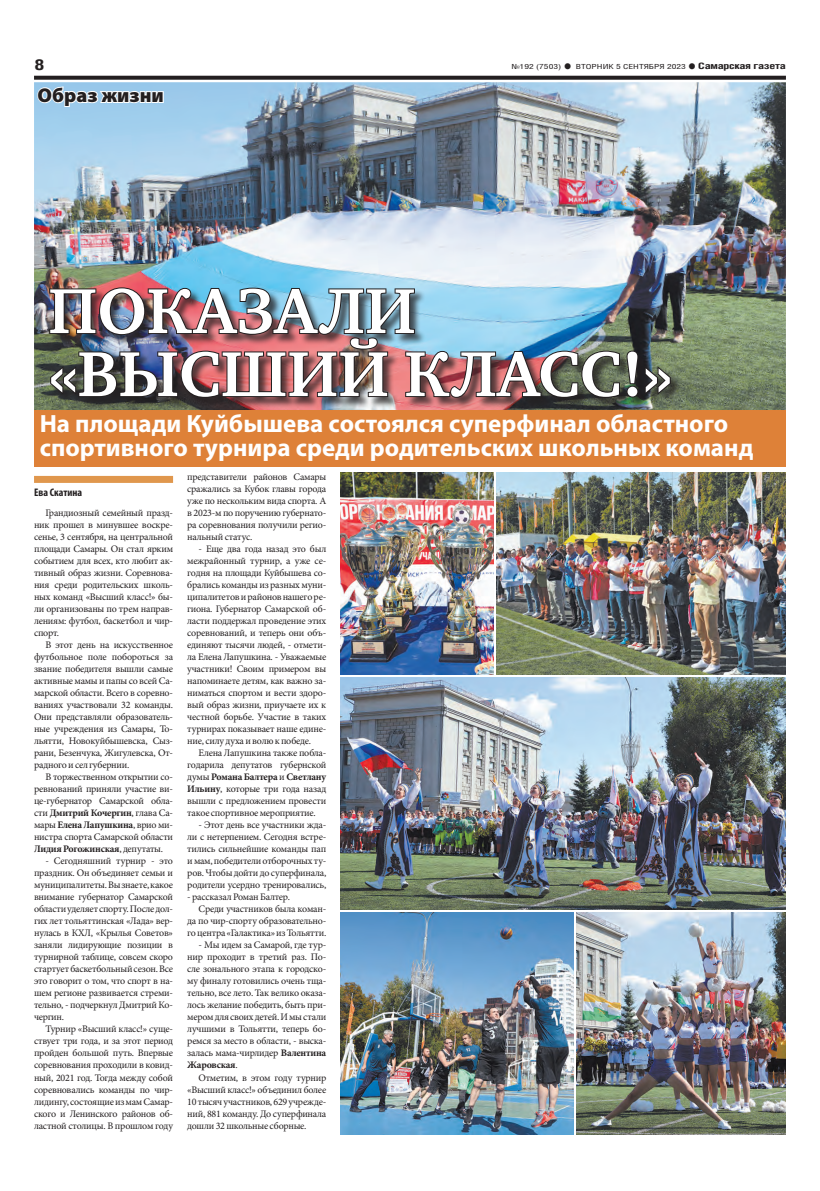
<style>
.page{position:relative;width:820px;height:1191px;background:#fff}
.page>*{position:absolute;margin:0;border:0;box-sizing:border-box;transform-origin:0 0}
.t1{font:700 65px/63px "Charter C";color:#fff}
.t2{font:700 25px/24px "Myriad Pro";color:#fff}
.t3{font:900 20px "Myriad Pro";color:#231f20}
.t4{font:700 15px "Helios Cond";color:#231f20;scale:1.4 1}
.t5{font:700 condensed 11px "Myriad Pro";color:#231f20}
.t6{font:10px/12px "Minion Pro";letter-spacing:-.025em;color:#231f20;text-align:justify}
.t7{font:700 9px "Helios Cond";letter-spacing:-.02em;color:#231f20;scale:1.4 1}
.t8{font:7px "Helios Cond";color:#231f20;scale:1.4 1}
.s1{font-weight:700;font-size:16px}
.s2{font-size:16px}
.s3{font-weight:700}
</style>
<div class="page">
<svg style="left:34px;top:76px;width:751px;height:4px;background:#322f2f"></svg>
<img style="left:34px;top:82px;width:751px;height:328px">
<svg style="left:36px;top:82px;width:129px;height:43px"></svg>
<img style="left:340px;top:912px;width:233px;height:222px">
<img style="left:340px;top:677px;width:445px;height:232px">
<img style="left:576px;top:912px;width:209px;height:222px">
<img style="left:340px;top:473px;width:153px;height:201px">
<img style="left:496px;top:473px;width:289px;height:201px">
<div style="left:34px;top:476px;width:139px;height:7px;background:#e0974d"></div>
<div style="left:50px;top:288px;width:632px;height:121px;background:#231f20;opacity:.75"></div>
<img style="left:48px;top:286px;width:623px;height:113px">
<div style="left:34px;top:410px;width:751px;height:57px;background:#de8138"></div>
<h3 class="t4" style="left:34px;top:55px;width:9px">8</h3>
<p class="t8" style="left:511px;top:63px;width:126px">№192 (7503) <span class="s1">•</span> ВТОРНИК 5 СЕНТЯБРЯ 2023</p>
<p class="t7" style="left:687px;top:61px;width:72px"><span class="s2">•</span> Самарская газета</p>
<h3 class="t3" style="left:38px;top:84px;width:128px">Образ жизни</h3>
<h1 class="t1" style="left:48px;top:280px;width:625px">ПОКАЗАЛИ «ВЫСШИЙ КЛАСС!»</h1>
<h2 class="t2" style="left:40px;top:411px;width:715px">На площади Куйбышева состоялся суперфинал областного спортивного турнира среди родительских школьных команд</h2>
<p class="t5" style="left:34px;top:486px;width:50px">Ева Скатина</p>
<p class="t6" style="left:34px;top:507px;width:140px;text-indent:11px">Грандиозный семейный празд&shy;ник прошел в минувшее воскре&shy;сенье, 3 сентября, на центральной площади Самары. Он стал ярким событием для всех, кто любит ак&shy;тивный образ жизни. Соревнова&shy;ния среди родительских школь&shy;ных команд «Высший класс!» бы&shy;ли организованы по трем направ&shy;лениям: футбол, баскетбол и чир&shy;спорт.</p>
<p class="t6" style="left:34px;top:639px;width:140px;text-indent:11px">В этот день на искусственное футбольное поле побороться за звание победителя вышли самые активные мамы и папы со всей Са&shy;марской области. Всего в соревно&shy;ваниях участвовали 32 команды.<br>Они представляли образователь&shy;ные учреждения из Самары, То&shy;льятти, Новокуйбышевска, Сыз&shy;рани, Безенчука, Жигулевска, От&shy;радного и сел губернии.</p>
<p class="t6" style="left:34px;top:771px;width:140px;text-indent:11px">В торжественном открытии со&shy;ревнований приняли участие ви&shy;це-губернатор Самарской обла&shy;сти <span class="s3">Дмитрий Кочергин</span>, глава Са&shy;мары <span class="s3">Елена Лапушкина</span>, врио ми&shy;нистра спорта Самарской области <span class="s3">Лидия Рогожинская</span>, депутаты.</p>
<p class="t6" style="left:34px;top:855px;width:140px;text-indent:11px">- Сегодняшний турнир - это праздник. Он объединяет семьи и муниципалитеты. Вы знаете, какое внимание губернатор Самарской области уделяет спорту. После дол&shy;гих лет тольяттинская «Лада» вер&shy;нулась в КХЛ, «Крылья Советов» заняли лидирующие позиции в турнирной таблице, совсем скоро стартует баскетбольный сезон. Все это говорит о том, что спорт в на&shy;шем регионе развивается стреми&shy;тельно, - подчеркнул Дмитрий Ко&shy;чергин.</p>
<p class="t6" style="left:34px;top:1023px;width:140px;text-indent:11px">Турнир «Высший класс!» суще&shy;ствует три года, и за этот период пройден большой путь. Впервые соревнования проходили в ковид&shy;ный, 2021 год. Тогда между собой соревновались команды по чир&shy;лидингу, состоящие из мам Самар&shy;ского и Ленинского районов об&shy;ластной столицы. В прошлом году</p>
<p class="t6" style="left:187px;top:471px;width:140px">представители районов Самары сражались за Кубок главы города уже по нескольким вида спорта. А в 2023-м по поручению губернато&shy;ра соревнования получили регио&shy;нальный статус.</p>
<p class="t6" style="left:187px;top:543px;width:140px;text-indent:11px">- Еще два года назад это был межрайонный турнир, а уже се&shy;годня на площади Куйбышева со&shy;брались команды из разных муни&shy;ципалитетов и районов нашего ре&shy;гиона. Губернатор Самарской об&shy;ласти поддержал проведение этих соревнований, и теперь они объ&shy;единяют тысячи людей, - отмети&shy;ла Елена Лапушкина. - Уважаемые участники! Своим примером вы напоминаете детям, как важно за&shy;ниматься спортом и вести здоро&shy;вый образ жизни, приучаете их к честной борьбе. Участие в таких турнирах показывает наше едине&shy;ние, силу духа и волю к победе.</p>
<p class="t6" style="left:187px;top:747px;width:140px;text-indent:11px">Елена Лапушкина также побла&shy;годарила депутатов губернской думы <span class="s3">Романа Балтера</span> и <span class="s3">Светлану Ильину</span>, которые три года назад вышли с предложением провести такое спортивное мероприятие.</p>
<p class="t6" style="left:187px;top:819px;width:140px;text-indent:11px">- Этот день все участники жда&shy;ли с нетерпением. Сегодня встре&shy;тились сильнейшие команды пап и мам, победители отборочных ту&shy;ров. Чтобы дойти до суперфинала, родители усердно тренировались,</p>
<p class="t6" style="left:187px;top:891px;width:104px">- рассказал Роман Балтер.</p>
<p class="t6" style="left:198px;top:903px;width:129px">Среди участников была коман-</p>
<p class="t6" style="left:187px;top:915px;width:140px">да по чир-спорту образовательно-</p>
<p class="t6" style="left:187px;top:927px;width:140px">го центра «Галактика» из Тольятти.</p>
<p class="t6" style="left:187px;top:939px;width:140px;text-indent:11px">- Мы идем за Самарой, где тур&shy;нир проходит в третий раз. По&shy;сле зонального этапа к городско&shy;му финалу готовились очень тща&shy;тельно, все лето. Так велико оказа&shy;лось желание победить, быть при&shy;мером для своих детей. И мы стали лучшими в Тольятти, теперь бо&shy;ремся за место в области, - выска&shy;залась мама-чирлидер <span class="s3">Валентина Жаровская</span>.</p>
<p class="t6" style="left:187px;top:1071px;width:140px;text-indent:11px">Отметим, в этом году турнир «Высший класс!» объединил более 10 тысяч участников, 629 учрежде&shy;ний, 881 команду. До суперфинала дошли 32 школьные сборные.</p>
</div>
